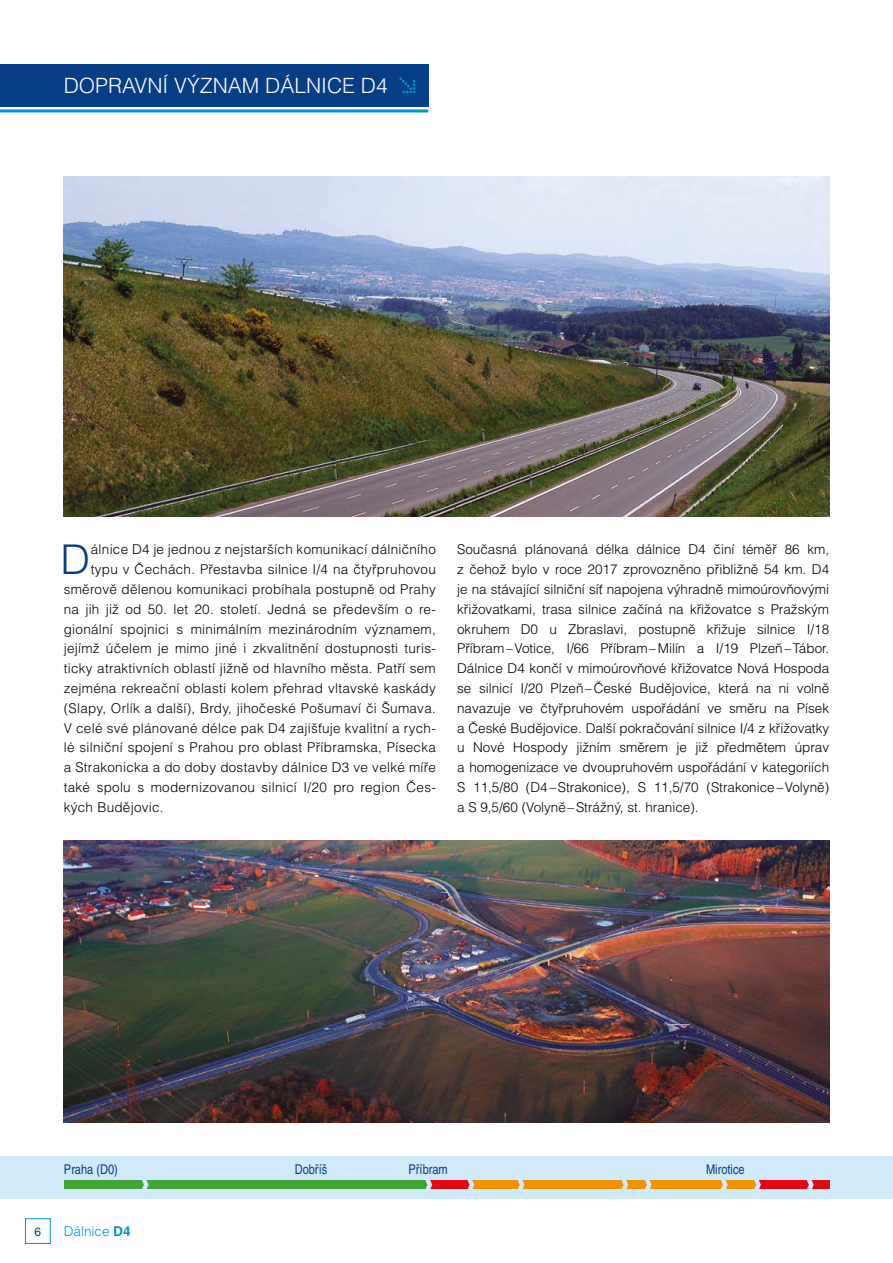
<style>
.page{position:relative;width:893px;height:1263px;background:#fff}
.page>*{position:absolute;margin:0;border:0;box-sizing:border-box;transform-origin:0 0}
.Text_prvni_odst{font:300 40.95px "Helvetica CE";color:#063e85}
.Text{font:300 21px "Helvetica CE";color:#fff}
.Text-2{font:300 13.5px/19.8px "Helvetica CE";color:#000;text-align:justify}
.Text_prvni_odst-2{font:300 13.5px "Helvetica CE";letter-spacing:.02em;color:#000}
.t1{font:condensed 13.5px "Helvetica CE";color:#063e85}
.t2{font:300 13.5px "Helvetica CE";color:#0093d3}
.t3{font:12px "Helvetica CE";color:#063e85}
.s1{font-weight:700}
</style>
<div class="page">
<div style="left:25px;top:1218px;width:26px;height:26px;border:1px solid #0093d3"></div>
<div style="left:0;top:1156px;width:893px;height:42px;background:#d1eaf9"></div>
<div style="left:64px;top:1181px;width:81px;height:8px;background:#3fa535"></div>
<div style="left:145px;top:1181px;width:284px;height:8px;background:#3fa535"></div>
<div style="left:429px;top:1181px;width:43px;height:8px;background:#e30613"></div>
<div style="left:472px;top:1181px;width:49px;height:8px;background:#f39200"></div>
<div style="left:521px;top:1181px;width:104px;height:8px;background:#f39200"></div>
<div style="left:625px;top:1181px;width:23px;height:8px;background:#f39200"></div>
<div style="left:648px;top:1181px;width:76px;height:8px;background:#f39200"></div>
<div style="left:724px;top:1181px;width:33px;height:8px;background:#f39200"></div>
<div style="left:757px;top:1181px;width:53px;height:8px;background:#e30613"></div>
<div style="left:810px;top:1181px;width:20px;height:8px;background:#e30613"></div>
<svg style="left:142px;top:1180px;width:7px;height:9px"></svg>
<svg style="left:425px;top:1180px;width:7px;height:9px"></svg>
<svg style="left:467px;top:1180px;width:7px;height:9px"></svg>
<svg style="left:518px;top:1180px;width:6px;height:9px"></svg>
<svg style="left:621px;top:1180px;width:7px;height:9px"></svg>
<svg style="left:721px;top:1180px;width:7px;height:9px"></svg>
<svg style="left:645px;top:1180px;width:7px;height:9px"></svg>
<svg style="left:754px;top:1180px;width:7px;height:9px"></svg>
<svg style="left:807px;top:1180px;width:7px;height:9px"></svg>
<img style="left:64px;top:176px;width:766px;height:341px">
<div style="left:0;top:64px;width:428px;height:42px;background:#063e85"></div>
<hr style="left:0;top:109px;width:428px;height:3px;background:#0093d3">
<svg style="left:399px;top:77px;width:17px;height:16px"></svg>
<img style="left:63px;top:840px;width:767px;height:283px">
<p class="Text" style="left:64px;top:74px;width:325px">DOPRAVNÍ VÝZNAM DÁLNICE D4</p>
<p class="Text_prvni_odst" style="left:60px;top:537px;width:31px">D</p>
<p class="Text_prvni_odst-2" style="left:91px;top:542px;width:346px">álnice D4 je jednou z nejstarších komunikací dálničního</p>
<p class="Text_prvni_odst-2" style="left:91px;top:562px;width:346px">typu v Čechách. Přestavba silnice I/4 na čtyřpruhovou</p>
<p class="Text_prvni_odst-2" style="left:64px;top:582px;width:374px">směrově dělenou komunikaci probíhala postupně od Prahy</p>
<p class="Text_prvni_odst-2" style="left:64px;top:601px;width:374px">na jih již od 50. let 20. století. Jedná se především o re-</p>
<p class="Text_prvni_odst-2" style="left:64px;top:621px;width:374px">gionální spojnici s minimálním mezinárodním významem,</p>
<p class="Text_prvni_odst-2" style="left:64px;top:641px;width:374px">jejímž účelem je mimo jiné i zkvalitnění dostupnosti turis-</p>
<p class="Text_prvni_odst-2" style="left:64px;top:661px;width:374px">ticky atraktivních oblastí jižně od hlavního města. Patří sem</p>
<p class="Text_prvni_odst-2" style="left:64px;top:681px;width:374px">zejména rekreační oblasti kolem přehrad vltavské kaskády</p>
<p class="Text_prvni_odst-2" style="left:64px;top:700px;width:374px">(Slapy, Orlík a další), Brdy, jihočeské Pošumaví či Šumava.</p>
<p class="Text_prvni_odst-2" style="left:64px;top:720px;width:374px">V celé své plánované délce pak D4 zajišťuje kvalitní a rych-</p>
<p class="Text_prvni_odst-2" style="left:64px;top:740px;width:374px">lé silniční spojení s Prahou pro oblast Příbramska, Písecka</p>
<p class="Text_prvni_odst-2" style="left:64px;top:760px;width:374px">a Strakonicka a do doby dostavby dálnice D3 ve velké míře</p>
<p class="Text_prvni_odst-2" style="left:64px;top:780px;width:374px">také spolu s modernizovanou silnicí I/20 pro region Čes-</p>
<p class="Text_prvni_odst-2" style="left:64px;top:799px;width:101px">kých Budějovic.</p>
<p class="Text-2" style="left:457px;top:540px;width:374px">Současná plánovaná délka dálnice D4 činí téměř 86 km, z čehož bylo v roce 2017 zprovozněno přibližně 54 km. D4 je na stávající silniční síť napojena výhradně mimoúrovňovými křižovatkami, trasa silnice začíná na křižovatce s Pražským okruhem D0 u Zbraslavi, postupně křižuje silnice I/18<br>Příbram–Votice, I/66 Příbram–Milín a I/19 Plzeň–Tábor.<br>Dálnice D4 končí v mimoúrovňové křižovatce Nová Hospoda se silnicí I/20 Plzeň–České Budějovice, která na ni volně navazuje ve čtyřpruhovém uspořádání ve směru na Písek a České Budějovice. Další pokračování silnice I/4 z křižovatky u Nové Hospody jižním směrem je již předmětem úprav a homogenizace ve dvoupruhovém uspořádání v kategoriích S 11,5/80 (D4–Strakonice), S 11,5/70 (Strakonice–Volyně) a S 9,5/60 (Volyně–Strážný, st. hranice).</p>
<p class="t1" style="left:64px;top:1162px;width:56px">Praha (D0)</p>
<p class="t1" style="left:295px;top:1162px;width:34px">Dobříš</p>
<p class="t1" style="left:408px;top:1162px;width:41px">Příbram</p>
<p class="t1" style="left:706px;top:1162px;width:40px">Mirotice</p>
<p class="t3" style="left:35px;top:1225px;width:8px">6</p>
<p class="t2" style="left:64px;top:1224px;width:68px">Dálnice <span class="s1">D4</span></p>
</div>
